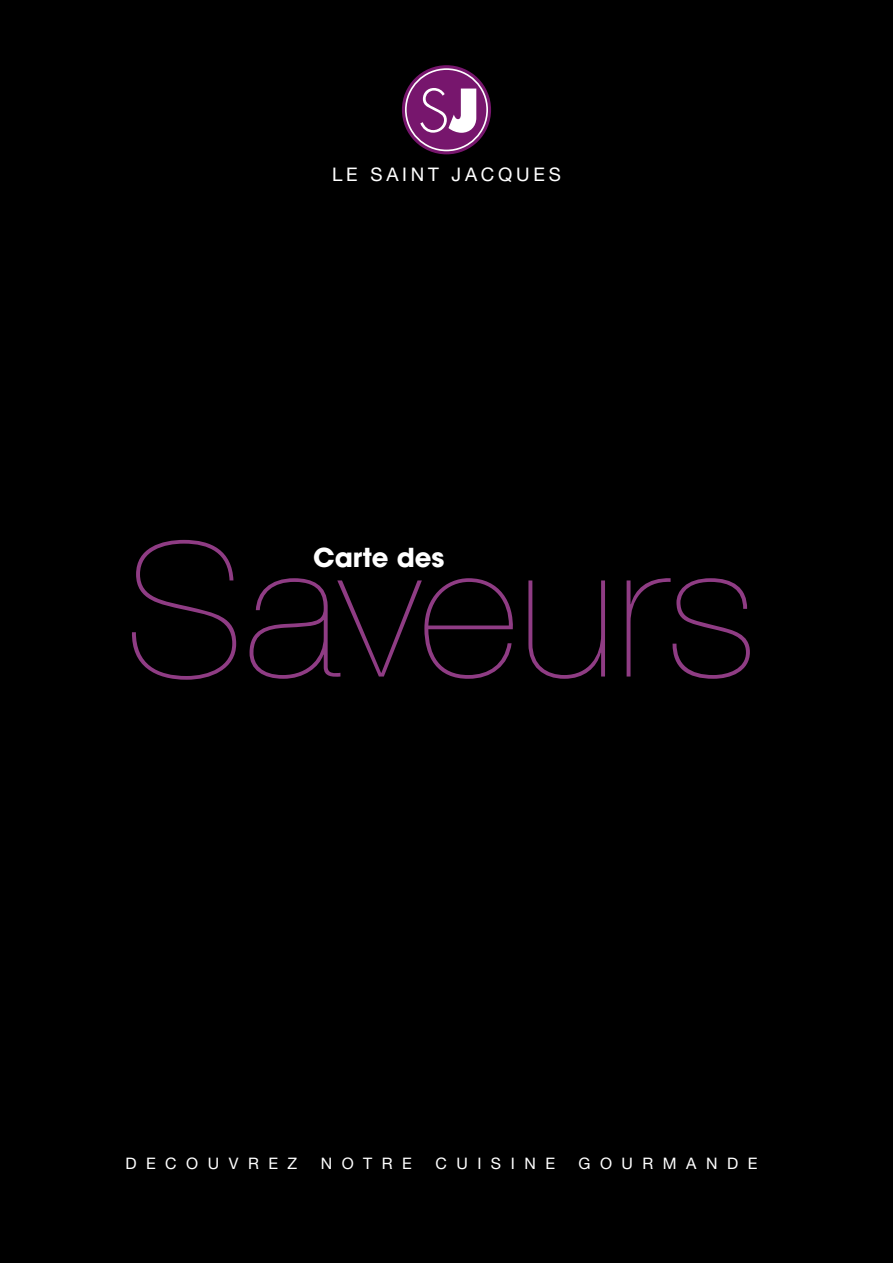
<style>
.page{position:relative;width:893px;height:1263px;background:#000}
.page>*{position:absolute;margin:0;border:0;box-sizing:border-box;transform-origin:0 0}
.t1{font:200 186.9px "Helvetica Neue CE";color:#8f3c84;scale:1.05 1}
.t2{font:300 57.75px "Futura Std";color:#fff}
.t3{font:700 25.95px "Avant Garde";color:#fff}
.t4{font:18.75px "Helvetica Neue";letter-spacing:.2em;color:#fff}
.t5{font:15.9px "Helvetica Neue";letter-spacing:.6em;color:#fff}
.s1{font-weight:800}
</style>
<div class="page">
<div style="left:402px;top:65px;width:89px;height:89px;background:#77166d;border-radius:50%"></div>
<div style="left:405px;top:68px;width:83px;height:83px;border:2px solid #fff;border-radius:50%"></div>
<h2 class="t2" style="left:418px;top:76px;width:63px">S<span class="s1">J</span></h2>
<p class="t4" style="left:332px;top:163px;width:230px">LE SAINT JACQUES</p>
<h1 class="t1" style="left:125px;top:500px;width:604px">Saveurs</h1>
<h3 class="t3" style="left:313px;top:541px;width:133px">Carte des</h3>
<p class="t5" style="left:125px;top:1154px;width:173px">DECOUVREZ</p>
<p class="t5" style="left:321px;top:1154px;width:93px">NOTRE</p>
<p class="t5" style="left:435px;top:1154px;width:121px">CUISINE</p>
<p class="t5" style="left:578px;top:1154px;width:180px">GOURMANDE</p>
</div>
